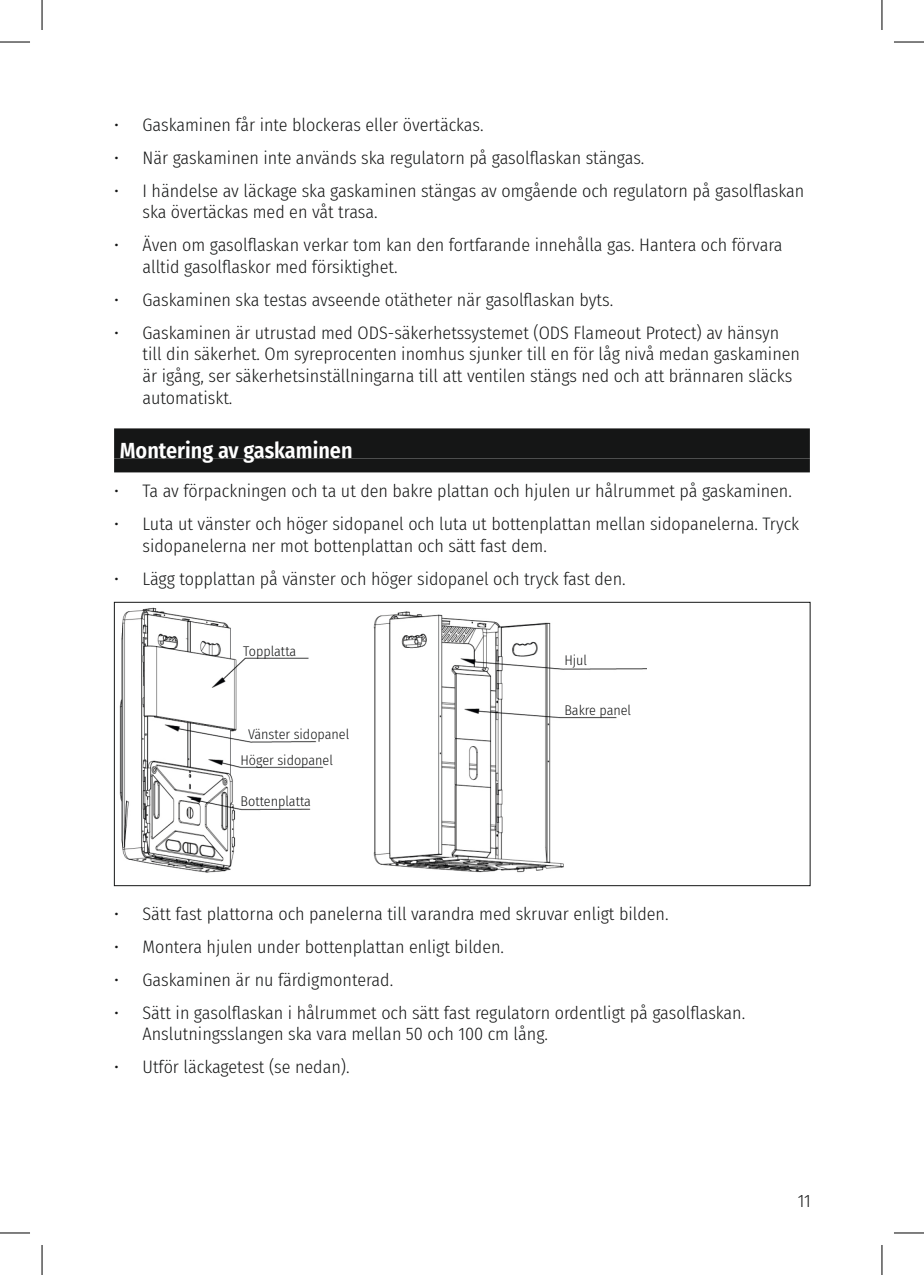
<style>
.page{position:relative;width:924px;height:1275px;background:#fff}
.page>*{position:absolute;margin:0;border:0;box-sizing:border-box;transform-origin:0 0}
.t1{font:600 22px "Fira Sans Condensed";color:#fff}
.t2{font:300 18px/21.6px "Fira Sans Condensed";color:#151616}
.t3{font:300 14px/26px "Fira Sans Condensed";color:#151616}
</style>
<div class="page">
<div style="left:114px;top:428px;width:695px;height:30px;background:#151616"></div>
<div style="left:114px;top:458px;width:695px;height:14px;background:#151616"></div>
<img style="left:119px;top:607px;width:527px;height:266px">
<hr style="left:0;top:42px;width:30px;height:1px;background:#000">
<hr style="left:893px;top:42px;width:30px;height:1px;background:#000">
<hr style="left:0;top:1232px;width:30px;height:1px;background:#000">
<hr style="left:893px;top:1232px;width:30px;height:1px;background:#000">
<hr style="left:42px;top:0;width:1px;height:30px;background:#000">
<hr style="left:42px;top:1245px;width:1px;height:30px;background:#000">
<hr style="left:881px;top:0;width:1px;height:30px;background:#000">
<hr style="left:881px;top:1245px;width:1px;height:30px;background:#000">
<p class="t2" style="left:114px;top:114px;width:371px">• Gaskaminen får inte blockeras eller övertäckas.</p>
<p class="t2" style="left:114px;top:147px;width:531px">• När gaskaminen inte används ska regulatorn på gasolflaskan stängas.</p>
<p class="t2" style="left:142px;top:180px;width:663px;text-indent:-28px">• I händelse av läckage ska gaskaminen stängas av omgående och regulatorn på gasolflaskan ska övertäckas med en våt trasa.</p>
<p class="t2" style="left:142px;top:234px;width:641px;text-indent:-28px">• Även om gasolflaskan verkar tom kan den fortfarande innehålla gas. Hantera och förvara alltid gasolflaskor med försiktighet.</p>
<p class="t2" style="left:114px;top:289px;width:500px">• Gaskaminen ska testas avseende otätheter när gasolflaskan byts.</p>
<p class="t2" style="left:142px;top:322px;width:658px;text-indent:-28px">• Gaskaminen är utrustad med ODS-säkerhetssystemet (ODS Flameout Protect) av hänsyn till din säkerhet. Om syreprocenten inomhus sjunker till en för låg nivå medan gaskaminen är igång, ser säkerhetsinställningarna till att ventilen stängs ned och att brännaren släcks automatiskt.</p>
<p class="t1" style="left:120px;top:433px;width:234px">Montering av gaskaminen</p>
<p class="t2" style="left:114px;top:480px;width:679px">• Ta av förpackningen och ta ut den bakre plattan och hjulen ur hålrummet på gaskaminen.</p>
<p class="t2" style="left:142px;top:513px;width:658px;text-indent:-28px">• Luta ut vänster och höger sidopanel och luta ut bottenplattan mellan sidopanelerna. Tryck sidopanelerna ner mot bottenplattan och sätt fast dem.</p>
<p class="t2" style="left:114px;top:567px;width:513px">• Lägg topplattan på vänster och höger sidopanel och tryck fast den.</p>
<p class="t3" style="left:243px;top:638px;width:55px">Topplatta</p>
<p class="t3" style="left:240px;top:721px;width:110px;text-indent:8px">Vänster sidopanel<br>Höger sidopanel</p>
<p class="t3" style="left:240px;top:788px;width:72px">Bottenplatta</p>
<p class="t3" style="left:564px;top:647px;width:24px">Hjul</p>
<p class="t3" style="left:564px;top:696px;width:68px">Bakre panel</p>
<p class="t2" style="left:114px;top:903px;width:555px">• Sätt fast plattorna och panelerna till varandra med skruvar enligt bilden.</p>
<p class="t2" style="left:114px;top:936px;width:391px">• Montera hjulen under bottenplattan enligt bilden.</p>
<p class="t2" style="left:114px;top:968px;width:280px">• Gaskaminen är nu färdigmonterad.</p>
<p class="t2" style="left:142px;top:1001px;width:604px;text-indent:-28px">• Sätt in gasolflaskan i hålrummet och sätt fast regulatorn ordentligt på gasolflaskan.<br>Anslutningsslangen ska vara mellan 50 och 100 cm lång.</p>
<p class="t2" style="left:114px;top:1056px;width:237px">• Utför läckagetest (se nedan).</p>
<p class="t2" style="left:797px;top:1189px;width:15px">11</p>
</div>
